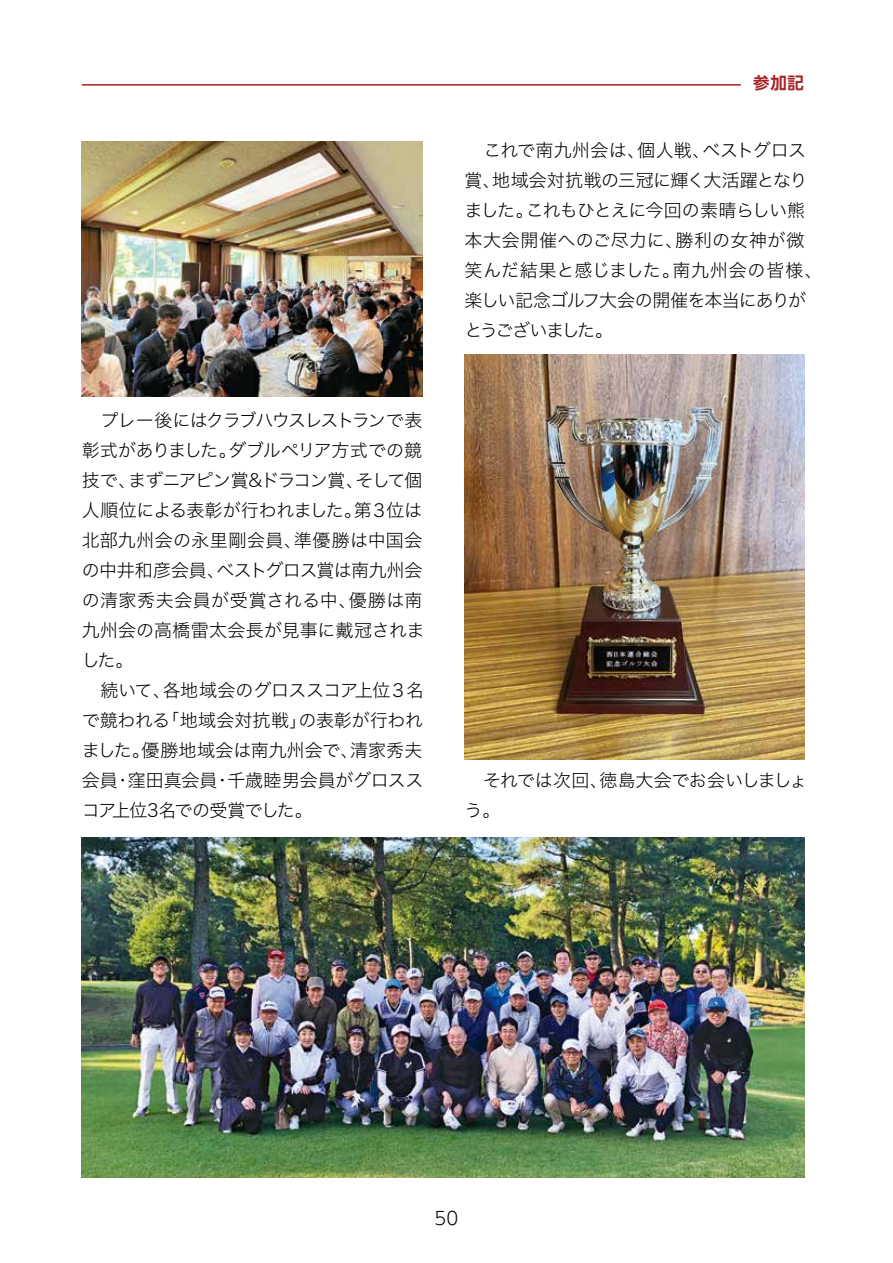
<style>
.page{position:relative;width:893px;height:1263px;background:#fff}
.page>*{position:absolute;margin:0;border:0;box-sizing:border-box;transform-origin:0 0}
.t1{font:18px/30px "Hira Kaku Pro N W2";letter-spacing:-.015em;color:#000}
.t2{font:300 18px "UD Shin Go NT Pro";color:#000}
.t3{font:700 16.5px "UD Shin Go NT Pro De";color:#a72126}
</style>
<div class="page">
<hr style="left:82px;top:84px;width:659px;height:2px;background:#a72126">
<img style="left:82px;top:141px;width:340px;height:255px">
<img style="left:464px;top:354px;width:341px;height:405px">
<img style="left:82px;top:837px;width:723px;height:341px">
<p class="t1" style="left:82px;top:404px;width:344px">　プレー後にはクラブハウスレストランで表彰式がありました。ダブルペリア方式での競技で、まずニアピン賞&amp;ドラコン賞、そして個人順位による表彰が行われました。第３位は北部九州会の永里剛会員、準優勝は中国会の中井和彦会員、ベストグロス賞は南九州会の清家秀夫会員が受賞される中、優勝は南九州会の高橋雷太会長が見事に戴冠されました。<br>　続いて、各地域会のグロススコア上位３名で競われる「地域会対抗戦」の表彰が行われました。優勝地域会は南九州会で、清家秀夫会員・窪田真会員・千歳睦男会員がグロススコア上位3名での受賞でした。</p>
<p class="t3" style="left:753px;top:69px;width:52px">参加記</p>
<p class="t1" style="left:464px;top:134px;width:360px">　これで南九州会は、個人戦、ベストグロス賞、地域会対抗戦の三冠に輝く大活躍となりました。これもひとえに今回の素晴らしい熊本大会開催へのご尽力に、勝利の女神が微笑んだ結果と感じました。南九州会の皆様、楽しい記念ゴルフ大会の開催を本当にありがとうございました。</p>
<p class="t1" style="left:464px;top:764px;width:344px">　それでは次回、徳島大会でお会いしましょう。</p>
<p class="t2" style="left:435px;top:1203px;width:25px">50</p>
</div>
